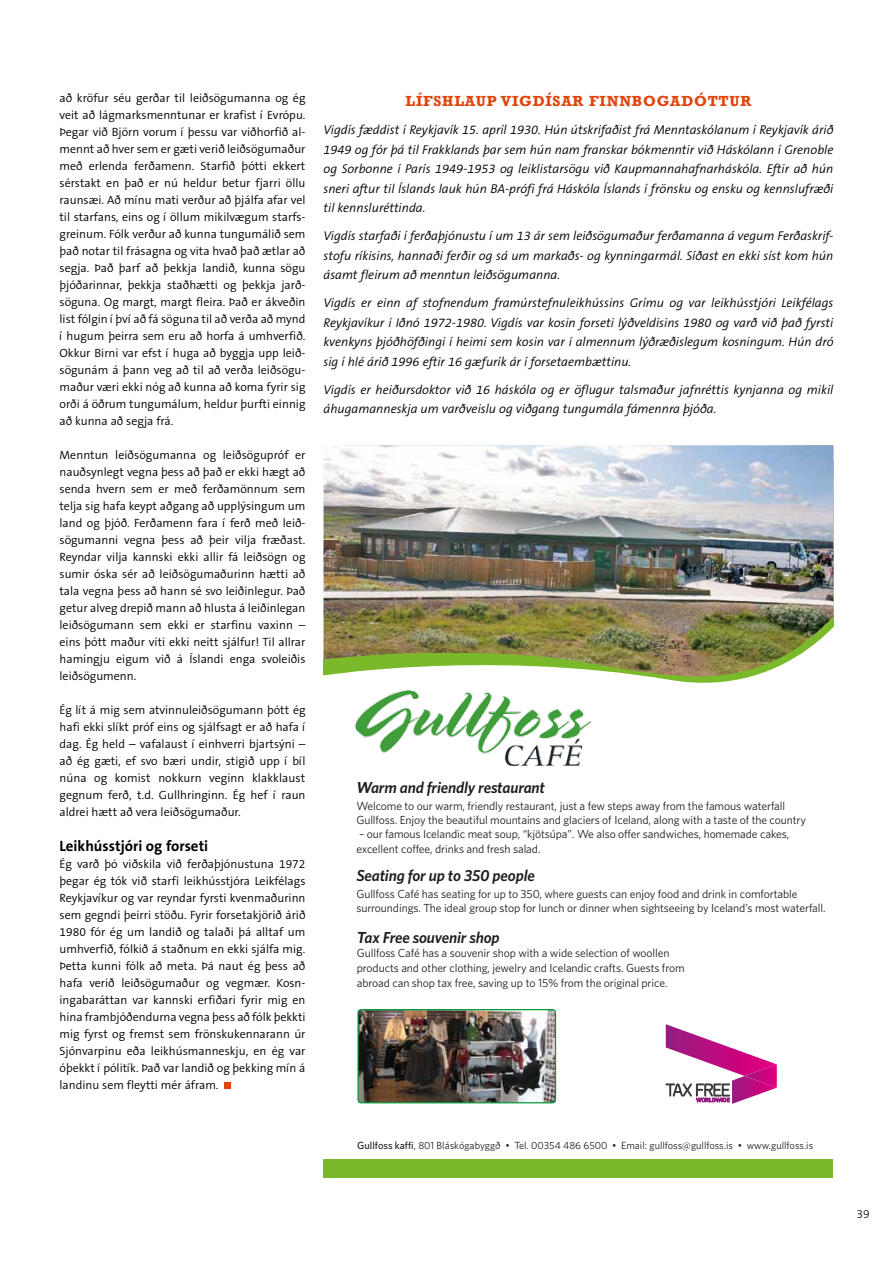
<style>
.page{position:relative;width:893px;height:1263px;background:#fff}
.page>*{position:absolute;margin:0;border:0;box-sizing:border-box;transform-origin:0 0}
.t1{font:italic 600 16.05px "Whitney HTF";letter-spacing:-.01em;color:#1d1d1b}
.t2{font:700 15px "Rockwell";letter-spacing:.05em;color:#e1430b}
.t3{font:700 15px "The Sans I B7";color:#000}
.t4{font:italic 300 12.75px/19.5px "The Sans I B4";color:#000;text-align:justify}
.t5{font:300 12px/17px "The Sans I B4";color:#000;text-align:justify}
.t6{font:300 12px "The Sans I B3";color:#000}
.t7{font:11.7px/14.7px "Whitney HTF";letter-spacing:-.01em;color:#1d1d1b}
.t8{font:10.35px "Whitney HTF";color:#1d1d1b}
.s1{font-weight:500}
</style>
<div class="page">
<img style="left:355px;top:696px;width:235px;height:69px">
<img style="left:323px;top:445px;width:510px;height:251px">
<svg style="left:666px;top:1024px;width:110px;height:80px"></svg>
<img style="left:745px;top:1064px;width:32px;height:24px">
<img style="left:359px;top:1011px;width:195px;height:90px">
<div style="left:357px;top:1009px;width:199px;height:94px;border:1px solid #00983a;border-radius:3px"></div>
<div style="left:323px;top:1159px;width:510px;height:18px;background:#7ab929"></div>
<div style="left:225px;top:1082px;width:6px;height:7px;background:#e1430b"></div>
<p class="t5" style="left:60px;top:90px;width:248px">að kröfur séu gerðar til leiðsögumanna og ég veit að lágmarksmenntunar er krafist í Evrópu.<br>Þegar við Björn vorum í þessu var viðhorfið al&shy;mennt að hver sem er gæti verið leiðsögumaður með erlenda ferðamenn. Starfið þótti ekkert sérstakt en það er nú heldur betur fjarri öllu raunsæi. Að mínu mati verður að þjálfa afar vel til starfans, eins og í öllum mikilvægum starfs&shy;greinum. Fólk verður að kunna tungumálið sem það notar til frásagna og vita hvað það ætlar að segja. Það þarf að þekkja landið, kunna sögu þjóðarinnar, þekkja staðhætti og þekkja jarð&shy;söguna. Og margt, margt fleira. Það er ákveðin list fólgin í því að fá söguna til að verða að mynd í hugum þeirra sem eru að horfa á umhverfið.<br>Okkur Birni var efst í huga að byggja upp leið&shy;sögunám á þann veg að til að verða leiðsögu&shy;maður væri ekki nóg að kunna að koma fyrir sig orði á öðrum tungumálum, heldur þurfti einnig að kunna að segja frá.</p>
<p class="t5" style="left:60px;top:447px;width:248px">Menntun leiðsögumanna og leiðsögupróf er nauðsynlegt vegna þess að það er ekki hægt að senda hvern sem er með ferðamönnum sem telja sig hafa keypt aðgang að upplýsingum um land og þjóð. Ferðamenn fara í ferð með leið&shy;sögumanni vegna þess að þeir vilja fræðast.<br>Reyndar vilja kannski ekki allir fá leiðsögn og sumir óska sér að leiðsögumaðurinn hætti að tala vegna þess að hann sé svo leiðinlegur. Það getur alveg drepið mann að hlusta á leiðinlegan leiðsögumann sem ekki er starfinu vaxinn – eins þótt maður viti ekki neitt sjálfur! Til allrar hamingju eigum við á Íslandi enga svoleiðis leiðsögumenn.</p>
<p class="t5" style="left:60px;top:702px;width:247px">Ég lít á mig sem atvinnuleiðsögumann þótt ég hafi ekki slíkt próf eins og sjálfsagt er að hafa í dag. Ég held – vafalaust í einhverri bjartsýni – að ég gæti, ef svo bæri undir, stigið upp í bíl núna og komist nokkurn veginn klakklaust gegnum ferð, t.d. Gullhringinn. Ég hef í raun aldrei hætt að vera leiðsögumaður.</p>
<p class="t3" style="left:60px;top:837px;width:150px">Leikhússtjóri og forseti</p>
<p class="t5" style="left:60px;top:855px;width:247px">Ég varð þó viðskila við ferðaþjónustuna 1972 þegar ég tók við starfi leikhússtjóra Leikfélags Reykjavíkur og var reyndar fyrsti kvenmaðurinn sem gegndi þeirri stöðu. Fyrir forsetakjörið árið 1980 fór ég um landið og talaði þá alltaf um umhverfið, fólkið á staðnum en ekki sjálfa mig.<br>Þetta kunni fólk að meta. Þá naut ég þess að hafa verið leiðsögumaður og vegmær. Kosn&shy;ingabaráttan var kannski erfiðari fyrir mig en hina frambjóðendurna vegna þess að fólk þekkti mig fyrst og fremst sem frönskukennarann úr Sjónvarpinu eða leikhúsmanneskju, en ég var óþekkt í pólitík. Það var landið og þekking mín á landinu sem fleytti mér áfram.</p>
<p class="t2" style="left:406px;top:92px;width:29px">LÍFSHLA</p>
<p class="t2" style="left:476px;top:92px;width:277px">UP VIGDÍSAR FINNBOGADÓTTUR</p>
<p class="t4" style="left:323px;top:121px;width:511px">Vigdís fæddist í Reykjavík 15. apríl 1930. Hún útskrifaðist frá Menntaskólanum í Reykjavík árið 1949 og fór þá til Frakklands þar sem hún nam franskar bókmenntir við Háskólann í Grenoble og Sorbonne í París 1949-1953 og leiklistarsögu við Kaupmannahafnarháskóla. Eftir að hún sneri aftur til Íslands lauk hún BA-prófi frá Háskóla Íslands í frönsku og ensku og kennslufræði til kennsluréttinda.</p>
<p class="t4" style="left:323px;top:227px;width:511px">Vigdís starfaði í ferðaþjónustu í um 13 ár sem leiðsögumaður ferðamanna á vegum Ferðaskrif&shy;stofu ríkisins, hannaði ferðir og sá um markaðs- og kynningarmál. Síðast en ekki síst kom hún ásamt fleirum að menntun leiðsögumanna.</p>
<p class="t4" style="left:323px;top:294px;width:511px">Vigdís er einn af stofnendum framúrstefnuleikhússins Grímu og var leikhússtjóri Leikfélags Reykjavíkur í Iðnó 1972-1980. Vigdís var kosin forseti lýðveldisins 1980 og varð við það fyrsti kvenkyns þjóðhöfðingi í heimi sem kosin var í almennum lýðræðislegum kosningum. Hún dró sig í hlé árið 1996 eftir 16 gæfurík ár í forsetaembættinu.</p>
<p class="t4" style="left:323px;top:380px;width:511px">Vigdís er heiðursdoktor við 16 háskóla og er öflugur talsmaður jafnréttis kynjanna og mikil áhugamanneskja um varðveislu og viðgang tungumála fámennra þjóða.</p>
<h1 class="t1" style="left:356px;top:778px;width:190px">Warm and friendly restaurant</h1>
<p class="t7" style="left:356px;top:799px;width:451px;line-height:14px">Welcome to our warm, friendly restaurant, just a few steps away from the famous waterfall<br>Gullfoss. Enjoy the beautiful mountains and glaciers of Iceland, along with a taste of the country</p>
<p class="t7" style="left:356px;top:827px;width:434px">– our famous Icelandic meat soup, “kjötsúpa”. We also offer sandwiches, homemade cakes, excellent coffee, drinks and fresh salad.</p>
<h1 class="t1" style="left:356px;top:866px;width:180px">Seating for up to 350 people</h1>
<p class="t7" style="left:356px;top:887px;width:471px;line-height:14px">Gullfoss Café has seating for up to 350, where guests can enjoy food and drink in comfortable surroundings. The ideal group stop for lunch or dinner when sightseeing by Iceland’s most waterfall.</p>
<h1 class="t1" style="left:357px;top:927px;width:144px">Tax Free souvenir shop</h1>
<p class="t7" style="left:357px;top:946px;width:329px">Gullfoss Café has a souvenir shop with a wide selection of woollen products and other clothing, jewelry and Icelandic crafts. Guests from abroad can shop tax free, saving up to 15% from the original price.</p>
<p class="t8" style="left:357px;top:1139px;width:457px"><span class="s1">Gullfoss kaffi</span>, 801 Bláskógabyggð • Tel. 00354 486 6500 • Email: gullfoss@gullfoss.is • www.gullfoss.is</p>
<p class="t6" style="left:857px;top:1207px;width:15px">39</p>
</div>
